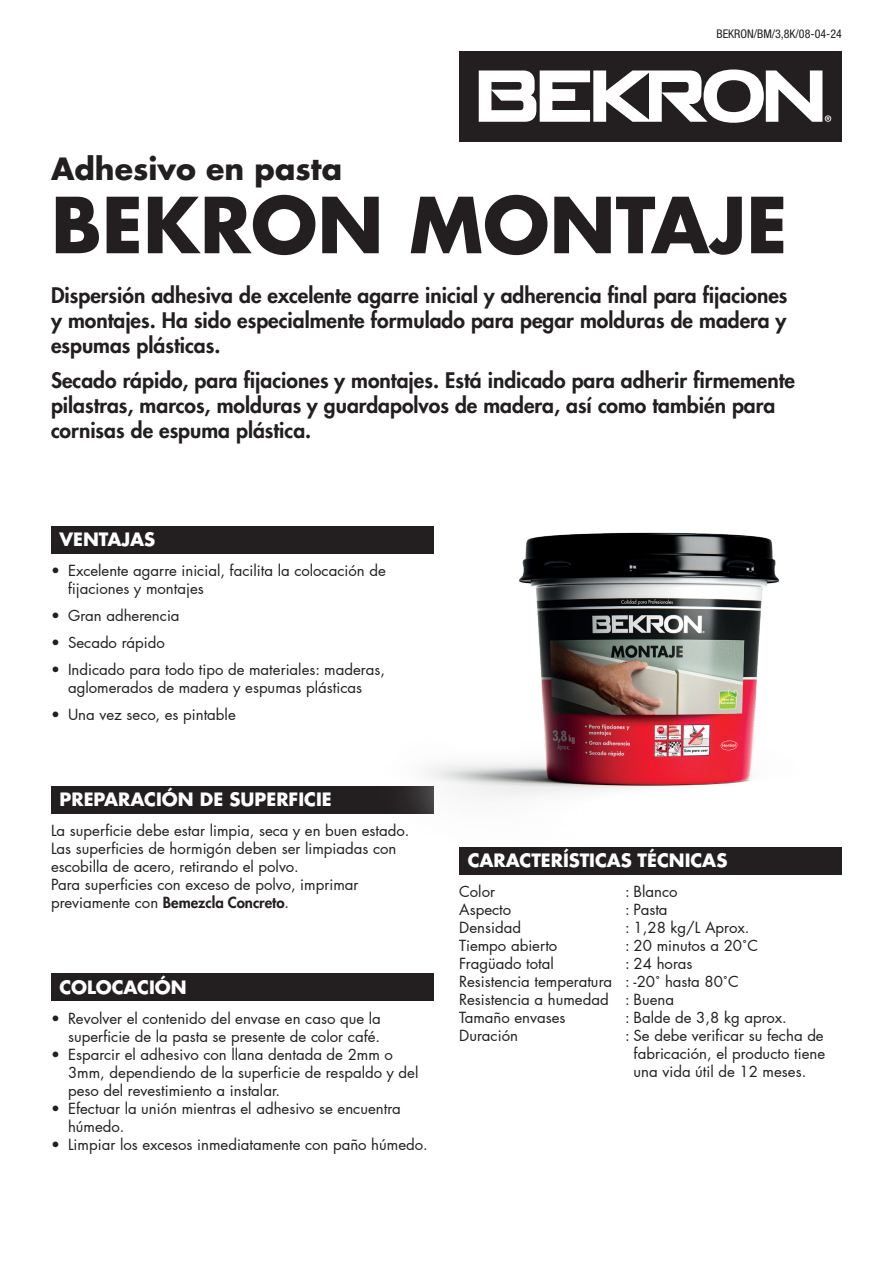
<style>
.page{position:relative;width:893px;height:1263px;background:#fff}
.page>*{position:absolute;margin:0;border:0;box-sizing:border-box;transform-origin:0 0}
.t1{font:700 75px "Futura LT Pro";color:#231f20}
.t2{font:700 30px "Futura LT Pro";color:#231f20}
.t3{font:800 21px/25.2px "Futura LT Pro";color:#231f20;text-align:justify}
.t4{font:700 18px "Futura LT Pro";color:#fff}
.t5{font:15px/18px "Futura LT Pro";color:#231f20}
.t6{font:condensed 12px "Helvetica Neue LT Std";color:#231f20}
.s1{font-weight:800}
</style>
<div class="page">
<div style="left:459px;top:51px;width:383px;height:90px;background:#231f20"></div>
<svg style="left:479px;top:70px;width:352px;height:53px"></svg>
<div style="left:51px;top:786px;width:383px;height:27px;background:#231f20"></div>
<div style="left:51px;top:526px;width:383px;height:27px;background:#231f20"></div>
<img style="left:368px;top:532px;width:412px;height:282px">
<div style="left:51px;top:974px;width:383px;height:27px;background:#231f20"></div>
<div style="left:459px;top:847px;width:383px;height:27px;background:#231f20"></div>
<h2 class="t2" style="left:51px;top:146px;width:293px">Adhesivo en pasta</h2>
<p class="t6" style="left:716px;top:27px;width:127px">BEKRON/BM/3,8K/08-04-24</p>
<h1 class="t1" style="left:51px;top:167px;width:738px">BEKRON MONTAJE</h1>
<h3 class="t3" style="left:51px;top:282px;width:738px">Dispersión adhesiva de excelente agarre inicial y adherencia final para fijaciones y montajes. Ha sido especialmente formulado para pegar molduras de madera y espumas plásticas.</h3>
<h3 class="t3" style="left:51px;top:366px;width:745px;text-align:left">Secado rápido, para fijaciones y montajes. Está indicado para adherir firmemente pilastras, marcos, molduras y guardapolvos de madera, así como también para cornisas de espuma plástica.</h3>
<p class="t4" style="left:60px;top:526px;width:97px">VENTAJAS</p>
<p class="t5" style="left:68px;top:561px;width:319px;text-indent:-17px">• Excelente agarre inicial, facilita la colocación de fijaciones y montajes</p>
<p class="t5" style="left:51px;top:606px;width:130px">• Gran adherencia</p>
<p class="t5" style="left:51px;top:633px;width:115px">• Secado rápido</p>
<p class="t5" style="left:51px;top:660px;width:335px;text-align:center">• Indicado para todo tipo de materiales: maderas, aglomerados de madera y espumas plásticas</p>
<p class="t5" style="left:51px;top:705px;width:186px">• Una vez seco, es pintable</p>
<p class="t4" style="left:60px;top:785px;width:274px">PREPARACIÓN DE SUPERFICIE</p>
<p class="t5" style="left:51px;top:821px;width:360px">La superficie debe estar limpia, seca y en buen estado.<br>Las superficies de hormigón deben ser limpiadas con escobilla de acero, retirando el polvo.<br>Para superficies con exceso de polvo, imprimar previamente con <span class="s1">Bemezcla Concreto</span>.</p>
<p class="t4" style="left:60px;top:973px;width:129px">COLOCACIÓN</p>
<p class="t5" style="left:51px;top:1009px;width:331px;text-align:right">• Revolver el contenido del envase en caso que la superficie de la pasta se presente de color café.</p>
<p class="t5" style="left:68px;top:1045px;width:352px;text-indent:-17px">• Esparcir el adhesivo con llana dentada de 2mm o<br>3mm, dependiendo de la superficie de respaldo y del peso del revestimiento a instalar.</p>
<p class="t5" style="left:68px;top:1099px;width:334px;text-indent:-17px">• Efectuar la unión mientras el adhesivo se encuentra húmedo.</p>
<p class="t5" style="left:51px;top:1135px;width:378px">• Limpiar los excesos inmediatamente con paño húmedo.</p>
<p class="t4" style="left:468px;top:846px;width:261px">CARACTERÍSTICAS TÉCNICAS</p>
<p class="t5" style="left:459px;top:882px;width:37px">Color</p>
<p class="t5" style="left:625px;top:882px;width:54px">: Blanco</p>
<p class="t5" style="left:459px;top:900px;width:54px">Aspecto</p>
<p class="t5" style="left:625px;top:900px;width:44px">: Pasta</p>
<p class="t5" style="left:459px;top:918px;width:63px">Densidad</p>
<p class="t5" style="left:625px;top:918px;width:126px">: 1,28 kg/L Aprox.</p>
<p class="t5" style="left:459px;top:936px;width:100px">Tiempo abierto</p>
<p class="t5" style="left:625px;top:936px;width:135px">: 20 minutos a 20˚C</p>
<p class="t5" style="left:459px;top:954px;width:96px">Fragüado total</p>
<p class="t5" style="left:459px;top:954px;width:281px;text-indent:166px">: 24 horas<br>Resistencia temperatura : -20˚ hasta 80˚C<br>Resistencia a humedad : Buena<br>Tamaño envases</p>
<p class="t5" style="left:625px;top:1008px;width:163px">: Balde de 3,8 kg aprox.</p>
<p class="t5" style="left:459px;top:1026px;width:60px">Duración</p>
<p class="t5" style="left:634px;top:1026px;width:193px;text-align:justify;text-indent:-9px">: Se debe verificar su fecha de fabricación, el producto tiene una vida útil de 12 meses.</p>
</div>
